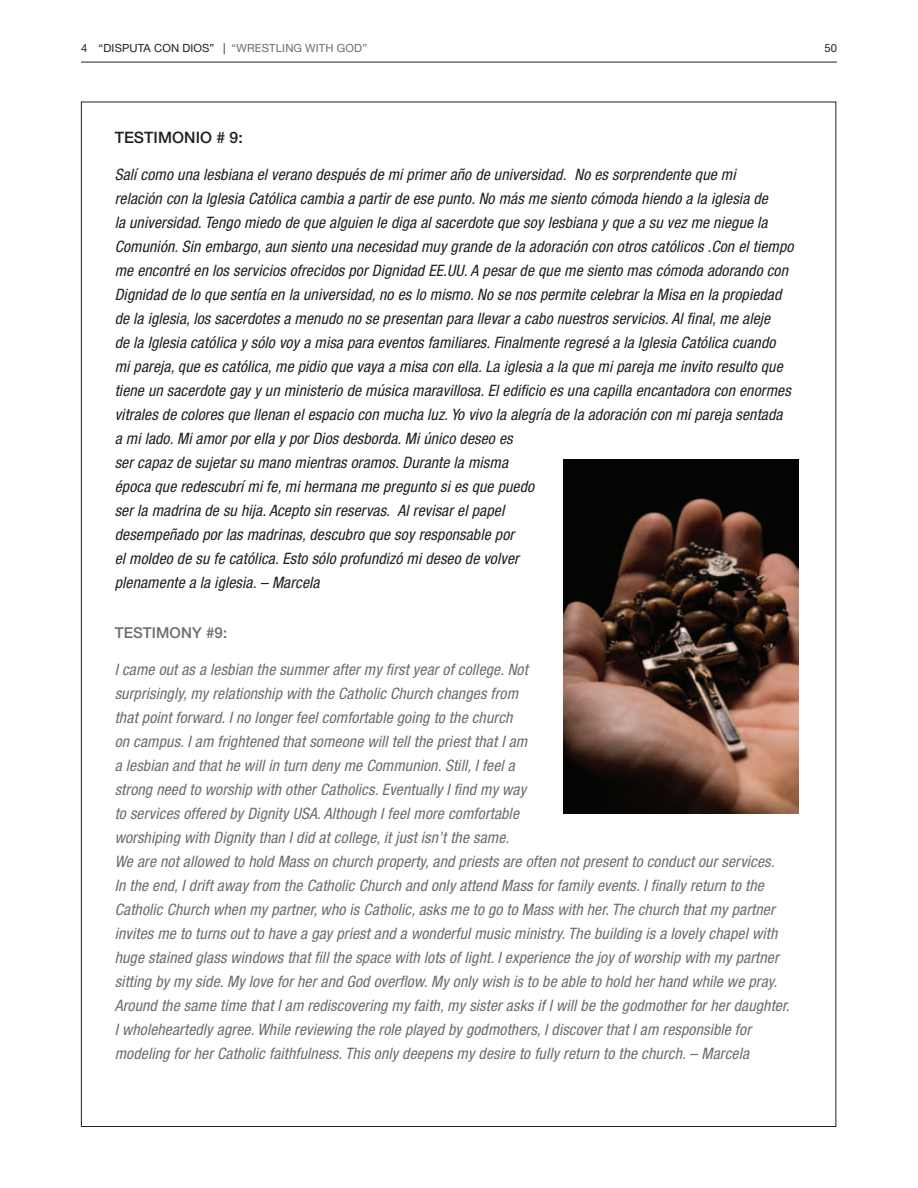
<style>
.page{position:relative;width:918px;height:1188px;background:#fff}
.page>*{position:absolute;margin:0;border:0;box-sizing:border-box;transform-origin:0 0}
.testimony{font:italic condensed 15.75px/24px "Helvetica Neue LT Std";letter-spacing:.01em;color:#231f20}
.testimony-2{font:italic condensed 15.75px/24px "Helvetica Neue LT Std";letter-spacing:.01em;color:#6c6d70}
.text_spanish{font:500 15.75px "Helvetica Neue LT Std";letter-spacing:.005em;color:#231f20}
.subhead{font:500 15px "Helvetica Neue LT Std";letter-spacing:.005em;color:#6c6d70}
.t1{font:11.25px "Helvetica Neue LT Std";letter-spacing:.015em;color:#231f20}
.s1{color:#6c6d70}
</style>
<div class="page">
<hr style="left:81px;top:62px;width:756px;height:1px;background:#231f20">
<img style="left:564px;top:460px;width:235px;height:354px">
<p class="t1" style="left:81px;top:41px;width:288px">4 “DISPUTA CON DIOS” | <span class="s1">“WRESTLING WITH GOD”</span></p>
<p class="t1" style="left:824px;top:41px;width:14px">50</p>
<p class="text_spanish" style="left:115px;top:128px;width:130px">TESTIMONIO # 9:</p>
<p class="testimony" style="left:115px;top:163px;width:680px">Salí como una lesbiana el verano después de mi primer año de universidad. No es sorprendente que mi<br>relación con la Iglesia Católica cambia a partir de ese punto. No más me siento cómoda hiendo a la iglesia de<br>la universidad. Tengo miedo de que alguien le diga al sacerdote que soy lesbiana y que a su vez me niegue la Comunión. Sin embargo, aun siento una necesidad muy grande de la adoración con otros católicos .Con el tiempo me encontré en los servicios ofrecidos por Dignidad EE.UU. A pesar de que me siento mas cómoda adorando con Dignidad de lo que sentía en la universidad, no es lo mismo. No se nos permite celebrar la Misa en la propiedad de la iglesia, los sacerdotes a menudo no se presentan para llevar a cabo nuestros servicios. Al final, me aleje<br>de la Iglesia católica y sólo voy a misa para eventos familiares. Finalmente regresé a la Iglesia Católica cuando mi pareja, que es católica, me pidio que vaya a misa con ella. La iglesia a la que mi pareja me invito resulto que tiene un sacerdote gay y un ministerio de música maravillosa. El edificio es una capilla encantadora con enormes vitrales de colores que llenan el espacio con mucha luz. Yo vivo la alegría de la adoración con mi pareja sentada<br>a mi lado. Mi amor por ella y por Dios desborda. Mi único deseo es<br>ser capaz de sujetar su mano mientras oramos. Durante la misma<br>época que redescubrí mi fe, mi hermana me pregunto si es que puedo<br>ser la madrina de su hija. Acepto sin reservas. Al revisar el papel<br>desempeñado por las madrinas, descubro que soy responsable por<br>el moldeo de su fe católica. Esto sólo profundizó mi deseo de volver<br>plenamente a la iglesia. – Marcela</p>
<p class="subhead" style="left:115px;top:624px;width:114px">TESTIMONY #9:</p>
<p class="testimony-2" style="left:115px;top:658px;width:676px">I came out as a lesbian the summer after my first year of college. Not<br>surprisingly, my relationship with the Catholic Church changes from<br>that point forward. I no longer feel comfortable going to the church<br>on campus. I am frightened that someone will tell the priest that I am<br>a lesbian and that he will in turn deny me Communion. Still, I feel a<br>strong need to worship with other Catholics. Eventually I find my way<br>to services offered by Dignity USA. Although I feel more comfortable<br>worshiping with Dignity than I did at college, it just isn’t the same.<br>We are not allowed to hold Mass on church property, and priests are often not present to conduct our services.<br>In the end, I drift away from the Catholic Church and only attend Mass for family events. I finally return to the Catholic Church when my partner, who is Catholic, asks me to go to Mass with her. The church that my partner invites me to turns out to have a gay priest and a wonderful music ministry. The building is a lovely chapel with huge stained glass windows that fill the space with lots of light. I experience the joy of worship with my partner sitting by my side. My love for her and God overflow. My only wish is to be able to hold her hand while we pray.<br>Around the same time that I am rediscovering my faith, my sister asks if I will be the godmother for her daughter.<br>I wholeheartedly agree. While reviewing the role played by godmothers, I discover that I am responsible for modeling for her Catholic faithfulness. This only deepens my desire to fully return to the church. – Marcela</p>
</div>
